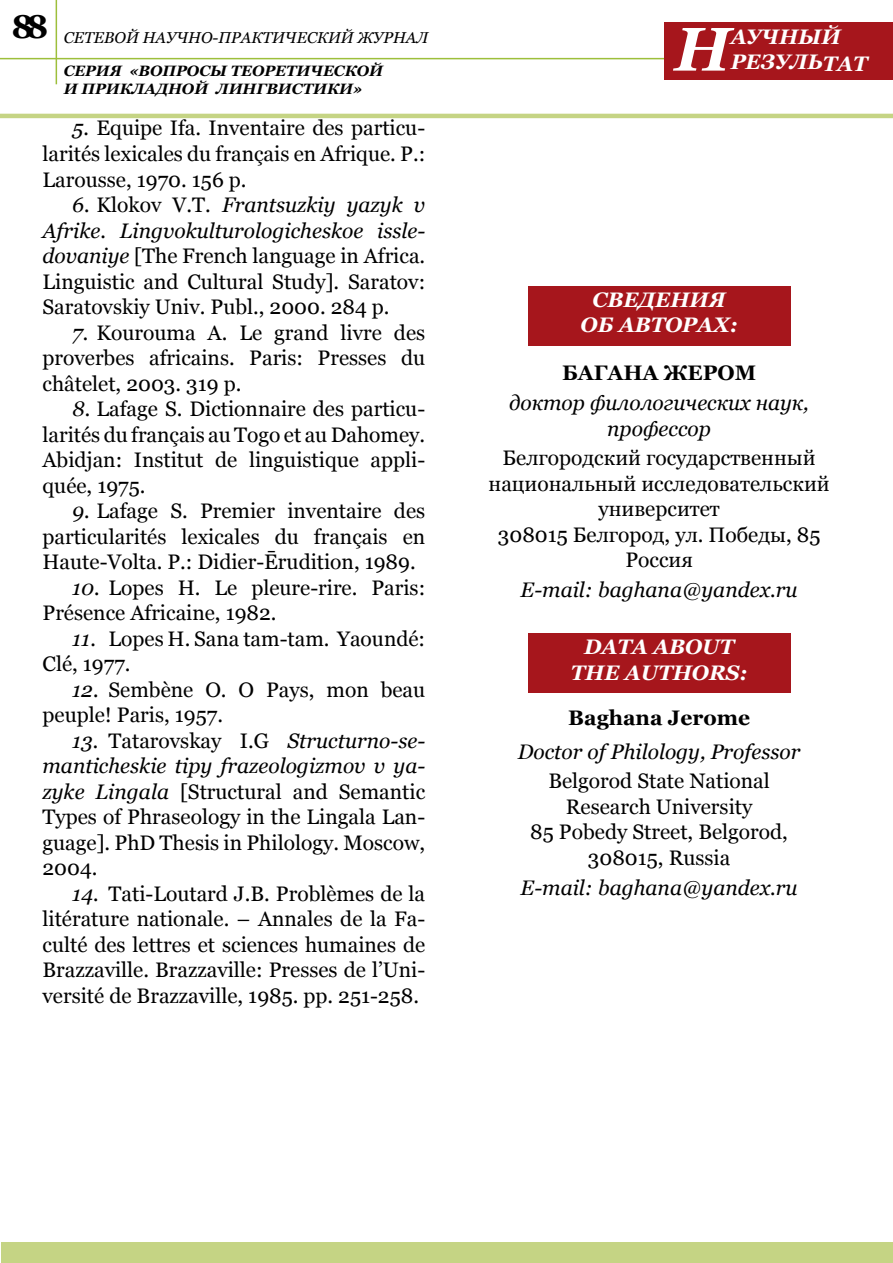
<style>
.page{position:relative;width:893px;height:1263px;background:#fff}
.page>*{position:absolute;margin:0;border:0;box-sizing:border-box;transform-origin:0 0}
.t1{font:italic 700 61.5px "Georgia";color:#fff}
.t2{font:700 33px "Georgia";color:#000}
.t3{font:21px/25.5px "Georgia";color:#000;text-align:justify}
.t4{font:italic 21px/25.5px "Georgia";color:#000;text-align:center}
.t5{font:italic 700 21px/25.2px "Georgia";color:#fff;text-align:center}
.t6{font:700 21px "Georgia";color:#000}
.t7{font:italic 15.75px "Georgia";color:#000}
.t8{font:italic 700 15px "Georgia";color:#000}
.s1{font-style:italic}
</style>
<div class="page">
<hr style="left:56px;top:0;width:1px;height:84px;background:#9dbf3b">
<hr style="left:0;top:58px;width:676px;height:1px;background:#9dbf3b">
<div style="left:664px;top:22px;width:229px;height:58px;background:#a6161c"></div>
<hr style="left:0;top:114px;width:893px;height:4px;background:#c5d484">
<div style="left:1px;top:1242px;width:891px;height:21px;background:#c5d484"></div>
<div style="left:528px;top:286px;width:262px;height:59px;background:#a6161c"></div>
<div style="left:528px;top:633px;width:262px;height:60px;background:#a6161c"></div>
<h2 class="t2" style="left:11px;top:5px;width:39px">88</h2>
<p class="t7" style="left:64px;top:28px;width:366px">СЕТЕВОЙ НАУЧНО-ПРАКТИЧЕСКИЙ ЖУРНАЛ</p>
<p class="t8" style="left:64px;top:61px;width:214px">СЕРИЯ «Вопросы те оретичес</p>
<p class="t8" style="left:345px;top:61px;width:41px">кой</p>
<p class="t8" style="left:64px;top:79px;width:168px">и прикладной лин</p>
<p class="t8" style="left:256px;top:79px;width:24px">гвисти</p>
<p class="t8" style="left:327px;top:79px;width:37px">ки»</p>
<p class="t3" style="left:43px;top:115px;width:384px;line-height:26px;text-indent:30px"><span class="s1">5.</span> Equipe Ifa. Inventaire des particu&shy;larités lexicales du français en Afrique. P.:<br>Larousse, 1970. 156 p.</p>
<p class="t3" style="left:43px;top:193px;width:384px;text-indent:30px"><span class="s1">6.</span> Klokov V.T. <span class="s1">Frantsuzkiy yazyk v Afrike. Lingvokulturologicheskoe issle&shy;dovaniye</span> [The French language in Africa.<br>Linguistic and Cultural Study]. Saratov:<br>Saratovskiy Univ. Publ., 2000. 284 p.</p>
<p class="t3" style="left:43px;top:320px;width:384px;text-indent:30px"><span class="s1">7.</span> Kourouma A. Le grand livre des proverbes africains. Paris: Presses du châtelet, 2003. 319 p.</p>
<p class="t3" style="left:43px;top:397px;width:384px;text-indent:30px"><span class="s1">8.</span> Lafage S. Dictionnaire des particu&shy;larités du français au Togo et au Dahomey.<br>Abidjan: Institut de linguistique appli&shy;quée, 1975.</p>
<p class="t3" style="left:43px;top:499px;width:384px;text-indent:30px"><span class="s1">9.</span> Lafage S. Premier inventaire des particularités lexicales du français en Haute-Volta. P.: Didier-Ērudition, 1989.</p>
<p class="t3" style="left:43px;top:575px;width:384px;text-indent:30px"><span class="s1">10.</span> Lopes H. Le pleure-rire. Paris:<br>Présence Africaine, 1982.</p>
<p class="t3" style="left:43px;top:626px;width:384px;text-indent:30px"><span class="s1">11.</span> Lopes H. Sana tam-tam. Yaoundé:<br>Clé, 1977.</p>
<p class="t3" style="left:43px;top:677px;width:384px;text-indent:30px"><span class="s1">12.</span> Sembène O. O Pays, mon beau peuple! Paris, 1957.</p>
<p class="t3" style="left:43px;top:728px;width:384px;text-indent:30px"><span class="s1">13.</span> Tatarovskay I.G <span class="s1">Structurno-se&shy;manticheskie tipy frazeologizmov v ya&shy;zyke Lingala</span> [Structural and Semantic Types of Phraseology in the Lingala Lan&shy;guage]. PhD Thesis in Philology. Moscow, 2004.</p>
<p class="t3" style="left:43px;top:881px;width:384px;text-indent:30px"><span class="s1">14.</span> Tati-Loutard J.B. Problèmes de la litérature nationale. – Annales de la Fa&shy;culté des lettres et sciences humaines de Brazzaville. Brazzaville: Presses de l’Uni&shy;versité de Brazzaville, 1985. pp. 251-258.</p>
<p class="t5" style="left:731px;top:24px;width:138px;text-align:left">АУЧНЫЙ<br>РЕЗУЛЬТАТ</p>
<h1 class="t1" style="left:675px;top:9px;width:58px">Н</h1>
<p class="t5" style="left:581px;top:287px;width:158px">СВЕДЕНИЯ<br>ОБ АВТОРАХ:</p>
<p class="t6" style="left:562px;top:360px;width:196px">БАГАНА ЖЕРОМ</p>
<p class="t4" style="left:509px;top:390px;width:301px">доктор филологических наук, профессор</p>
<p class="t3" style="left:489px;top:446px;width:343px;text-align:center">Белгородский государственный национальный исследовательский университет<br>308015 Белгород, ул. Победы, 85<br>Россия</p>
<p class="t4" style="left:521px;top:577px;width:279px">E-mail: baghana@yandex.ru</p>
<p class="t5" style="left:571px;top:634px;width:178px">DATA ABOUT<br>THE AUTHORS:</p>
<p class="t6" style="left:568px;top:704px;width:183px">Baghana Jerome</p>
<p class="t4" style="left:518px;top:739px;width:284px">Doctor of Philology, Professor</p>
<p class="t3" style="left:530px;top:769px;width:259px;text-align:center">Belgorod State National<br>Research University<br>85 Pobedy Street, Belgorod,<br>308015, Russia</p>
<p class="t4" style="left:521px;top:875px;width:279px">E-mail: baghana@yandex.ru</p>
</div>
